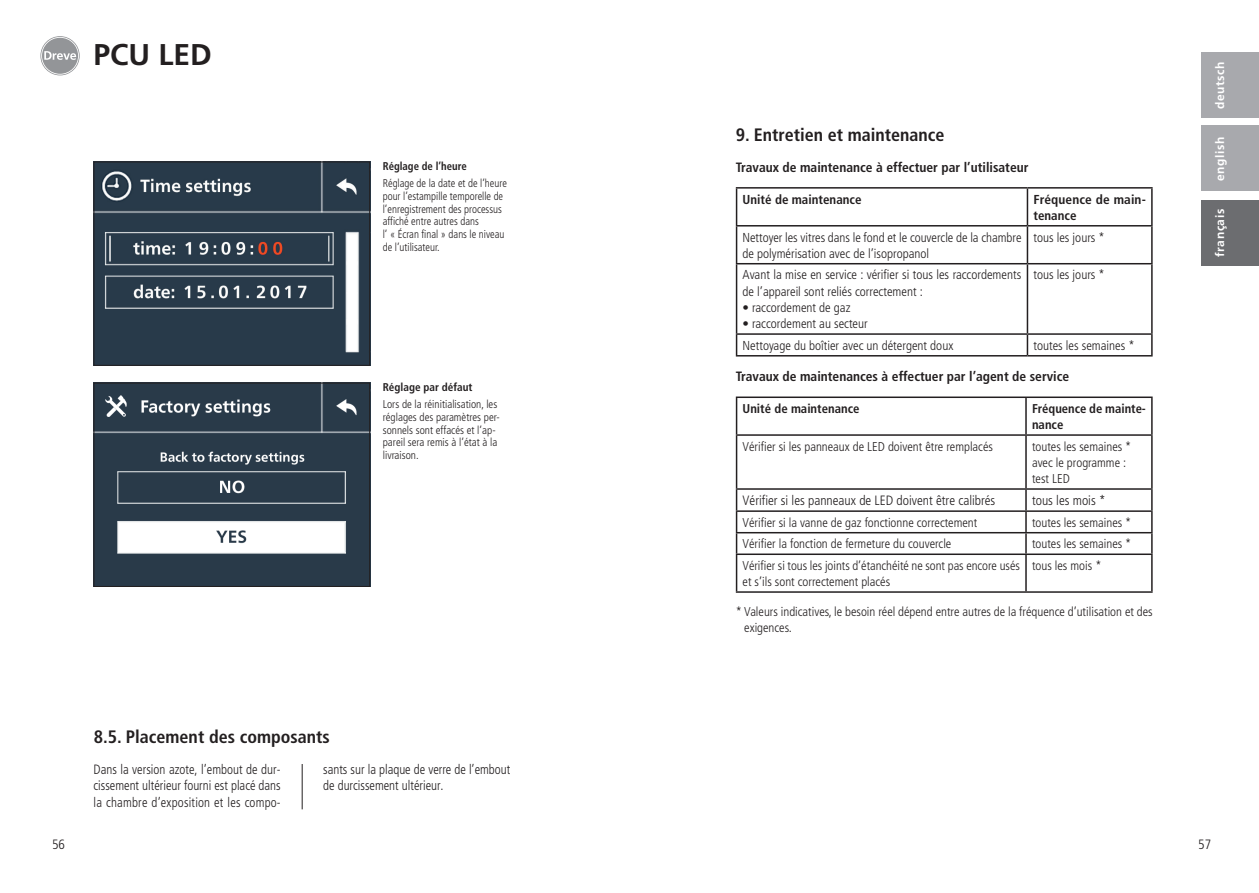
<style>
.page{position:relative;width:1259px;height:893px;background:#fff}
.page>*{position:absolute;margin:0;border:0;box-sizing:border-box;transform-origin:0 0}
.t1{font:700 30px "Frutiger LT";color:#231f20}
.t2{font:700 condensed 18px "Frutiger LT";color:#231f20}
.t3{font:300 condensed 13.5px/16.2px "Frutiger LT";color:#231f20;text-align:justify;scale:.95 1}
.t4{font:700 condensed 13.5px "Frutiger LT";color:#231f20}
.t5{font:300 condensed 13.5px "Frutiger LT";color:#231f20}
.t6{font:300 condensed 12.9px/16.2px "Frutiger LT";color:#231f20}
.t7{font:700 condensed 12.9px/16.2px "Frutiger LT";color:#231f20}
.t8{font:300 condensed 12.75px/16.2px "Frutiger LT";color:#231f20}
.t9{font:700 condensed 12.75px/16.2px "Frutiger LT";color:#231f20}
.t10{font:700 12px "Frutiger LT";letter-spacing:.05em;color:#fff}
.t11{font:300 condensed 11.25px/12.8px "Frutiger LT";color:#231f20;scale:.95 1}
.t12{font:300 condensed 11.25px/12.8px "Frutiger LT";color:#231f20}
.t13{font:700 condensed 11.25px "Frutiger LT";color:#231f20;scale:.95 1}
.t14{font:700 condensed 11.25px "Frutiger LT";color:#231f20}
</style>
<div class="page">
<div style="left:1201px;top:200px;width:58px;height:65px;background:#6c6d70"></div>
<div style="left:1201px;top:52px;width:58px;height:65px;background:#a8a9ad"></div>
<div style="left:1201px;top:126px;width:58px;height:65px;background:#a8a9ad"></div>
<svg style="left:40px;top:36px;width:40px;height:39px"></svg>
<svg style="left:41px;top:37px;width:38px;height:38px"></svg>
<img style="left:96px;top:164px;width:272px;height:200px">
<div style="left:94px;top:162px;width:276px;height:204px;border:1px solid #231f20"></div>
<img style="left:96px;top:385px;width:272px;height:200px">
<div style="left:94px;top:383px;width:276px;height:204px;border:1px solid #231f20"></div>
<hr style="left:736px;top:187px;width:291px;height:2px;background:#231f20">
<hr style="left:736px;top:189px;width:1px;height:36px;background:#231f20">
<hr style="left:1027px;top:187px;width:125px;height:2px;background:#231f20">
<hr style="left:1026px;top:189px;width:2px;height:36px;background:#231f20">
<hr style="left:1151px;top:189px;width:1px;height:36px;background:#231f20">
<hr style="left:736px;top:225px;width:291px;height:2px;background:#231f20">
<hr style="left:736px;top:227px;width:1px;height:36px;background:#231f20">
<hr style="left:1027px;top:225px;width:125px;height:2px;background:#231f20">
<hr style="left:1026px;top:227px;width:2px;height:36px;background:#231f20">
<hr style="left:1151px;top:227px;width:1px;height:36px;background:#231f20">
<hr style="left:736px;top:263px;width:291px;height:1px;background:#231f20">
<hr style="left:736px;top:264px;width:1px;height:69px;background:#231f20">
<hr style="left:1027px;top:263px;width:125px;height:1px;background:#231f20">
<hr style="left:1026px;top:264px;width:2px;height:69px;background:#231f20">
<hr style="left:1151px;top:264px;width:1px;height:69px;background:#231f20">
<hr style="left:736px;top:333px;width:291px;height:2px;background:#231f20">
<svg style="left:736px;top:335px;width:1px;height:20px"></svg>
<hr style="left:1027px;top:333px;width:125px;height:2px;background:#231f20">
<hr style="left:1026px;top:335px;width:2px;height:20px;background:#231f20">
<svg style="left:1151px;top:335px;width:1px;height:20px"></svg>
<hr style="left:736px;top:355px;width:291px;height:2px;background:#231f20">
<hr style="left:1027px;top:355px;width:125px;height:2px;background:#231f20">
<hr style="left:736px;top:396px;width:290px;height:2px;background:#231f20">
<hr style="left:736px;top:398px;width:1px;height:36px;background:#231f20">
<hr style="left:1026px;top:396px;width:126px;height:2px;background:#231f20">
<hr style="left:1025px;top:398px;width:1px;height:36px;background:#231f20">
<hr style="left:1151px;top:398px;width:1px;height:36px;background:#231f20">
<hr style="left:736px;top:434px;width:290px;height:2px;background:#231f20">
<hr style="left:736px;top:436px;width:1px;height:52px;background:#231f20">
<hr style="left:1026px;top:434px;width:126px;height:2px;background:#231f20">
<hr style="left:1025px;top:436px;width:1px;height:52px;background:#231f20">
<hr style="left:1151px;top:436px;width:1px;height:52px;background:#231f20">
<hr style="left:736px;top:488px;width:290px;height:2px;background:#231f20">
<hr style="left:1026px;top:488px;width:126px;height:2px;background:#231f20">
<hr style="left:736px;top:510px;width:290px;height:2px;background:#231f20">
<hr style="left:1026px;top:510px;width:126px;height:2px;background:#231f20">
<hr style="left:736px;top:532px;width:290px;height:1px;background:#231f20">
<svg style="left:736px;top:490px;width:1px;height:63px"></svg>
<hr style="left:1026px;top:532px;width:126px;height:1px;background:#231f20">
<svg style="left:1025px;top:490px;width:1px;height:63px"></svg>
<svg style="left:1151px;top:490px;width:1px;height:63px"></svg>
<hr style="left:736px;top:553px;width:290px;height:2px;background:#231f20">
<hr style="left:736px;top:555px;width:1px;height:36px;background:#231f20">
<hr style="left:1026px;top:553px;width:126px;height:2px;background:#231f20">
<hr style="left:1025px;top:555px;width:1px;height:36px;background:#231f20">
<hr style="left:1151px;top:555px;width:1px;height:36px;background:#231f20">
<hr style="left:736px;top:591px;width:290px;height:2px;background:#231f20">
<hr style="left:1026px;top:591px;width:126px;height:2px;background:#231f20">
<hr style="left:302px;top:764px;width:1px;height:45px;background:#231f20">
<h1 class="t1" style="left:94px;top:37px;width:120px">PCU LED</h1>
<p class="t13" style="left:383px;top:159px;width:90px">Réglage de l’heure</p>
<p class="t11" style="left:383px;top:177px;width:132px">Réglage de la date et de l’heure pour l’estampille temporelle de l’enregistrement des processus affiché entre autres dans<br>l’ « Écran final » dans le niveau de l’utilisateur.</p>
<p class="t14" style="left:383px;top:381px;width:91px">Réglage par défaut</p>
<p class="t12" style="left:383px;top:398px;width:118px">Lors de la réinitialisation, les réglages des paramètres per&shy;sonnels sont effacés et l’ap&shy;pareil sera remis à l’état à la livraison.</p>
<h2 class="t2" style="left:94px;top:727px;width:237px">8.5. Placement des composants</h2>
<p class="t3" style="left:94px;top:761px;width:198px">Dans la version azote, l’embout de dur&shy;cissement ultérieur fourni est placé dans la chambre d’exposition et les compo-</p>
<p class="t3" style="left:323px;top:761px;width:198px">sants sur la plaque de verre de l’embout de durcissement ultérieur.</p>
<h2 class="t2" style="left:736px;top:124px;width:210px">9. Entretien et maintenance</h2>
<p class="t4" style="left:736px;top:159px;width:294px">Travaux de maintenance à effectuer par l’utilisateur</p>
<p class="t7" style="left:742px;top:191px;width:121px">Unité de maintenance</p>
<p class="t7" style="left:1033px;top:191px;width:114px">Fréquence de main&shy;tenance</p>
<p class="t6" style="left:742px;top:229px;width:280px">Nettoyer les vitres dans le fond et le couvercle de la chambre de polymérisation avec de l’isopropanol</p>
<p class="t6" style="left:1033px;top:229px;width:73px">tous les jours *</p>
<p class="t6" style="left:742px;top:267px;width:280px">Avant la mise en service : vérifier si tous les raccordements de l’appareil sont reliés correctement :</p>
<p class="t6" style="left:742px;top:299px;width:109px">• raccordement de gaz</p>
<p class="t6" style="left:742px;top:316px;width:127px">• raccordement au secteur</p>
<p class="t6" style="left:1033px;top:267px;width:73px">tous les jours *</p>
<p class="t6" style="left:742px;top:337px;width:212px">Nettoyage du boîtier avec un détergent doux</p>
<p class="t6" style="left:1033px;top:337px;width:103px">toutes les semaines *</p>
<p class="t4" style="left:736px;top:368px;width:335px">Travaux de maintenances à effectuer par l’agent de service</p>
<p class="t9" style="left:742px;top:400px;width:118px">Unité de maintenance</p>
<p class="t9" style="left:1032px;top:400px;width:115px">Fréquence de mainte&shy;nance</p>
<p class="t8" style="left:742px;top:438px;width:252px">Vérifier si les panneaux de LED doivent être remplacés</p>
<p class="t8" style="left:1032px;top:438px;width:101px">toutes les semaines * avec le programme : test LED</p>
<p class="t5" style="left:742px;top:493px;width:254px">Vérifier si les panneaux de LED doivent être calibrés</p>
<p class="t5" style="left:1032px;top:493px;width:75px">tous les mois *</p>
<p class="t8" style="left:742px;top:514px;width:236px">Vérifier si la vanne de gaz fonctionne correctement</p>
<p class="t8" style="left:1032px;top:514px;width:101px">toutes les semaines *</p>
<p class="t8" style="left:742px;top:536px;width:210px">Vérifier la fonction de fermeture du couvercle</p>
<p class="t8" style="left:1032px;top:536px;width:101px">toutes les semaines *</p>
<p class="t8" style="left:742px;top:557px;width:279px">Vérifier si tous les joints d’étanchéité ne sont pas encore usés et s’ils sont correctement placés</p>
<p class="t8" style="left:1032px;top:557px;width:71px">tous les mois *</p>
<p class="t8" style="left:744px;top:603px;width:410px;text-indent:-8px">* Valeurs indicatives, le besoin réel dépend entre autres de la fréquence d’utilisation et des exigences.</p>
<p class="t10" style="left:1212px;top:109px;width:49px;rotate:-90deg">deutsch</p>
<p class="t10" style="left:1212px;top:181px;width:46px;rotate:-90deg">english</p>
<p class="t10" style="left:1212px;top:257px;width:50px;rotate:-90deg">français</p>
<p class="t5" style="left:52px;top:837px;width:14px">56</p>
<p class="t5" style="left:1198px;top:837px;width:14px">57</p>
</div>
